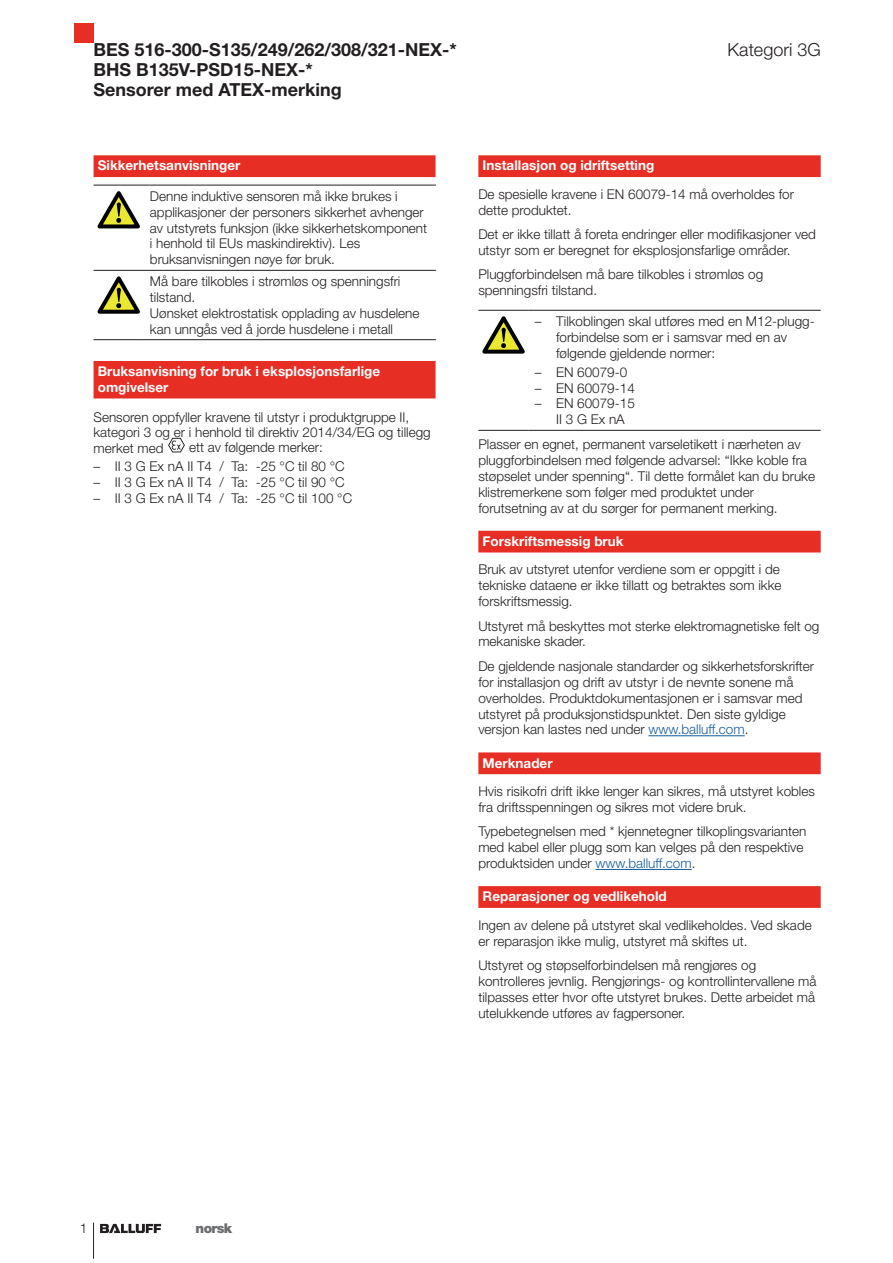
<style>
.page{position:relative;width:893px;height:1263px;background:#fff}
.page>*{position:absolute;margin:0;border:0;box-sizing:border-box;transform-origin:0 0}
.überschrift_Hv75_12{font:700 18px "Helvetica Neue LT Pro";color:#231f20}
.überschrift_Hv45_12{font:300 18px "Helvetica Neue LT Pro";color:#231f20}
.Text_Hv45_9pt{font:300 13.5px/15.9px "Helvetica Neue LT Pro";color:#231f20}
.Tabelle_Text{font:300 13.5px/15.9px "Helvetica Neue LT Pro";color:#231f20}
.Kapitel_Hv75_9pt_KA{font:700 13.5px/15.9px "Helvetica Neue LT Pro";color:#fff}
.überschrift_Hv95_24{font:900 13.5px "Helvetica Neue LT Pro";letter-spacing:-.05em;color:#6c6d70}
.www_H45_9pt{font:300 13.5px "Helvetica Neue LT Pro";color:#231f20}
.s1{color:#175d9e}
</style>
<div class="page">
<div style="left:74px;top:23px;width:20px;height:20px;background:#e62e25"></div>
<div style="left:94px;top:155px;width:342px;height:22px;background:#e62e25"></div>
<div style="left:94px;top:361px;width:342px;height:37px;background:#e62e25"></div>
<hr style="left:94px;top:185px;width:50px;height:1px;background:#231f20">
<hr style="left:144px;top:185px;width:292px;height:1px;background:#231f20">
<hr style="left:94px;top:270px;width:50px;height:1px;background:#231f20">
<hr style="left:94px;top:339px;width:50px;height:1px;background:#231f20">
<hr style="left:144px;top:270px;width:292px;height:1px;background:#231f20">
<hr style="left:144px;top:339px;width:292px;height:1px;background:#231f20">
<svg style="left:97px;top:191px;width:43px;height:37px"></svg>
<svg style="left:97px;top:276px;width:43px;height:38px"></svg>
<svg style="left:168px;top:438px;width:17px;height:14px"></svg>
<div style="left:478px;top:155px;width:343px;height:22px;background:#e62e25"></div>
<div style="left:478px;top:531px;width:343px;height:21px;background:#e62e25"></div>
<hr style="left:648px;top:735px;width:97px;height:1px;background:#175d9e">
<div style="left:478px;top:752px;width:343px;height:22px;background:#e62e25"></div>
<hr style="left:595px;top:869px;width:97px;height:1px;background:#175d9e">
<div style="left:478px;top:886px;width:343px;height:22px;background:#e62e25"></div>
<hr style="left:478px;top:310px;width:51px;height:1px;background:#231f20">
<hr style="left:478px;top:430px;width:51px;height:1px;background:#231f20">
<hr style="left:529px;top:310px;width:292px;height:1px;background:#231f20">
<hr style="left:529px;top:430px;width:292px;height:1px;background:#231f20">
<svg style="left:482px;top:316px;width:43px;height:38px"></svg>
<hr style="left:93px;top:1222px;width:1px;height:37px;background:#231f20">
<svg style="left:100px;top:1224px;width:61px;height:9px"></svg>
<p class="überschrift_Hv75_12" style="left:94px;top:38px;width:365px">BES 516-300-S135/249/262/308/321-NEX-*</p>
<p class="überschrift_Hv75_12" style="left:94px;top:58px;width:221px">BHS B135V-PSD15-NEX-*</p>
<p class="überschrift_Hv75_12" style="left:94px;top:78px;width:250px">Sensorer med ATEX-merking</p>
<p class="überschrift_Hv45_12" style="left:728px;top:38px;width:95px">Kategori 3G</p>
<p class="Kapitel_Hv75_9pt_KA" style="left:98px;top:157px;width:144px">Sikkerhetsanvisninger</p>
<p class="Tabelle_Text" style="left:150px;top:188px;width:279px">Denne induktive sensoren må ikke brukes i applikasjoner der personers sikkerhet avhenger av utstyrets funksjon (ikke sikkerhetskomponent i henhold til EUs maskindirektiv). Les bruksanvisningen nøye før bruk.</p>
<p class="Tabelle_Text" style="left:150px;top:273px;width:252px">Må bare tilkobles i strømløs og spenningsfri tilstand.</p>
<p class="Tabelle_Text" style="left:150px;top:305px;width:271px">Uønsket elektrostatisk opplading av husdelene kan unngås ved å jorde husdelene i metall</p>
<p class="Kapitel_Hv75_9pt_KA" style="left:98px;top:363px;width:284px">Bruksanvisning for bruk i eksplosjonsfarlige omgivelser</p>
<p class="Text_Hv45_9pt" style="left:94px;top:408px;width:339px">Sensoren oppfyller kravene til utstyr i produktgruppe II, kategori 3 og er i henhold til direktiv 2014/34/EG og tillegg merket med</p>
<p class="Text_Hv45_9pt" style="left:189px;top:439px;width:135px">ett av følgende merker:</p>
<p class="Text_Hv45_9pt" style="left:94px;top:458px;width:253px">– II 3 G Ex nA II T4 / Ta: -25 °C til 80 °C</p>
<p class="Text_Hv45_9pt" style="left:94px;top:474px;width:253px">– II 3 G Ex nA II T4 / Ta: -25 °C til 90 °C</p>
<p class="Text_Hv45_9pt" style="left:94px;top:489px;width:260px">– II 3 G Ex nA II T4 / Ta: -25 °C til 100 °C</p>
<p class="Kapitel_Hv75_9pt_KA" style="left:483px;top:157px;width:173px">Installasjon og idriftsetting</p>
<p class="Text_Hv45_9pt" style="left:478px;top:186px;width:317px">De spesielle kravene i EN 60079-14 må overholdes for dette produktet.</p>
<p class="Text_Hv45_9pt" style="left:478px;top:226px;width:339px">Det er ikke tillatt å foreta endringer eller modifikasjoner ved utstyr som er beregnet for eksplosjonsfarlige områder.</p>
<p class="Text_Hv45_9pt" style="left:478px;top:266px;width:286px">Pluggforbindelsen må bare tilkobles i strømløs og spenningsfri tilstand.</p>
<p class="Text_Hv45_9pt" style="left:556px;top:313px;width:260px;text-indent:-21px">– Tilkoblingen skal utføres med en M12-plugg&shy;forbindelse som er i samsvar med en av følgende gjeldende normer:</p>
<p class="Text_Hv45_9pt" style="left:535px;top:364px;width:94px">– EN 60079-0</p>
<p class="Text_Hv45_9pt" style="left:535px;top:379px;width:102px">– EN 60079-14</p>
<p class="Text_Hv45_9pt" style="left:556px;top:395px;width:80px;text-indent:-21px">– EN 60079-15<br>II 3 G Ex nA</p>
<p class="Text_Hv45_9pt" style="left:478px;top:436px;width:338px">Plasser en egnet, permanent varseletikett i nærheten av pluggforbindelsen med følgende advarsel: “Ikke koble fra støpselet under spenning“. Til dette formålet kan du bruke klistremerkene som følger med produktet under forutsetning av at du sørger for permanent merking.</p>
<p class="Kapitel_Hv75_9pt_KA" style="left:483px;top:533px;width:142px">Forskriftsmessig bruk</p>
<p class="Text_Hv45_9pt" style="left:478px;top:561px;width:305px;text-align:justify">Bruk av utstyret utenfor verdiene som er oppgitt i de tekniske dataene er ikke tillatt og betraktes som ikke forskriftsmessig.</p>
<p class="Text_Hv45_9pt" style="left:478px;top:617px;width:343px">Utstyret må beskyttes mot sterke elektromagnetiske felt og mekaniske skader.</p>
<p class="Text_Hv45_9pt" style="left:478px;top:658px;width:337px">De gjeldende nasjonale standarder og sikkerhetsforskrifter for installasjon og drift av utstyr i de nevnte sonene må overholdes. Produktdokumentasjonen er i samsvar med utstyret på produksjonstidspunktet. Den siste gyldige versjon kan lastes ned under <span class="s1">www.balluff.com</span>.</p>
<p class="Kapitel_Hv75_9pt_KA" style="left:483px;top:754px;width:71px">Merknader</p>
<p class="Text_Hv45_9pt" style="left:478px;top:783px;width:338px">Hvis risikofri drift ikke lenger kan sikres, må utstyret kobles fra driftsspenningen og sikres mot videre bruk.</p>
<p class="Text_Hv45_9pt" style="left:478px;top:823px;width:330px">Typebetegnelsen med * kjennetegner tilkoplingsvarianten med kabel eller plugg som kan velges på den respektive produktsiden under <span class="s1">www.balluff.com</span>.</p>
<p class="Kapitel_Hv75_9pt_KA" style="left:483px;top:888px;width:186px">Reparasjoner og vedlikehold</p>
<p class="Text_Hv45_9pt" style="left:478px;top:917px;width:335px">Ingen av delene på utstyret skal vedlikeholdes. Ved skade er reparasjon ikke mulig, utstyret må skiftes ut.</p>
<p class="Text_Hv45_9pt" style="left:478px;top:957px;width:340px">Utstyret og støpselforbindelsen må rengjøres og kontrolleres jevnlig. Rengjørings- og kontrollintervallene må tilpasses etter hvor ofte utstyret brukes. Dette arbeidet må utelukkende utføres av fagpersoner.</p>
<p class="www_H45_9pt" style="left:80px;top:1220px;width:9px">1</p>
<p class="überschrift_Hv95_24" style="left:196px;top:1220px;width:38px">norsk</p>
</div>
